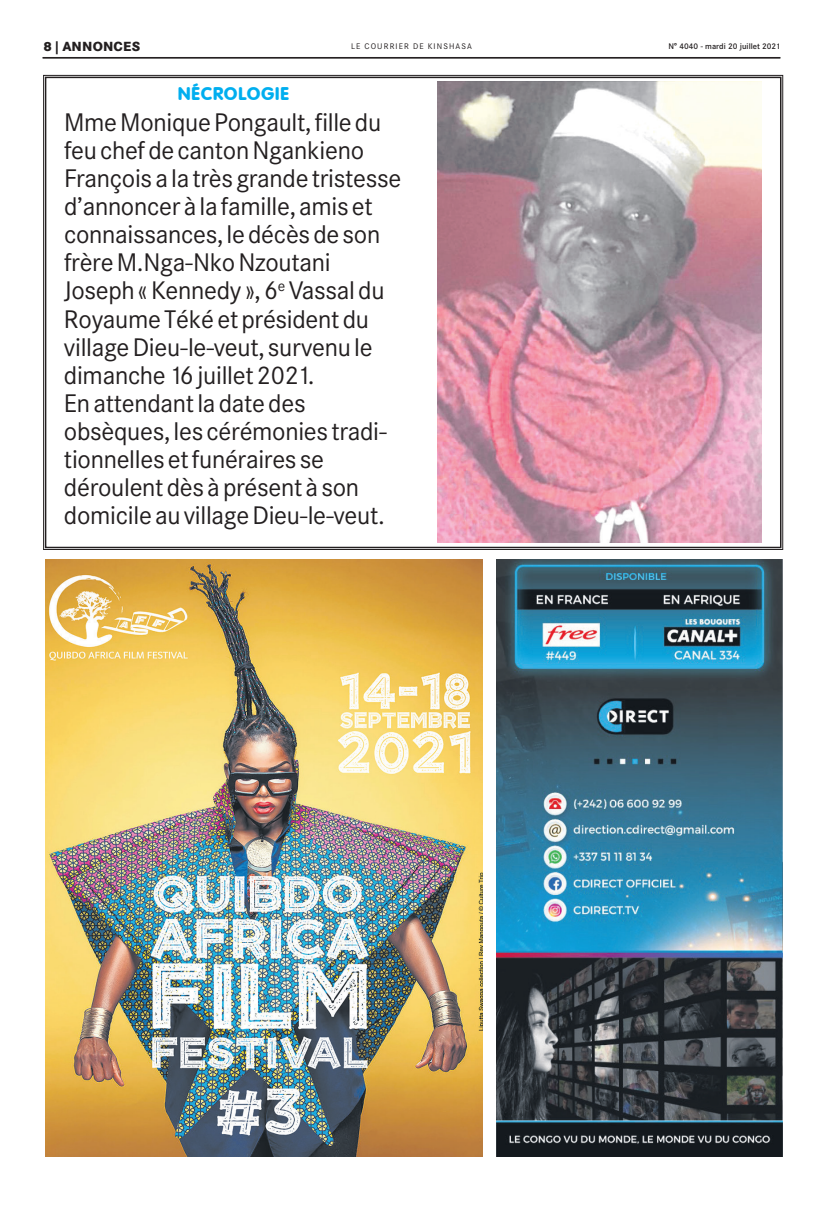
<style>
.page{position:relative;width:823px;height:1205px;background:#fff}
.page>*{position:absolute;margin:0;border:0;box-sizing:border-box;transform-origin:0 0}
.t1{font:25px/28px "Corporate SBQ";letter-spacing:-.01em;color:#231f20}
.t2{font:800 18px "Corporate Rounded";letter-spacing:.06em;color:#00aeef}
.t3{font:800 13px "Corporate SBQ";letter-spacing:.01em;color:#231f20}
.t4{font:500 8px "Corporate SBQ";color:#231f20}
.t5{font:8px "Corporate SBQ";letter-spacing:.14em;color:#231f20}
</style>
<div class="page">
<hr style="left:43px;top:57px;width:737px;height:1px;background:#231f20">
<hr style="left:43px;top:58px;width:737px;height:1px;background:#231f20">
<img style="left:45px;top:560px;width:437px;height:597px">
<img style="left:496px;top:560px;width:286px;height:597px">
<svg style="left:43px;top:75px;width:739px;height:475px"></svg>
<div style="left:45px;top:77px;width:736px;height:471px;border:2px solid #231f20"></div>
<img style="left:437px;top:82px;width:324px;height:461px">
<p class="t3" style="left:43px;top:38px;width:98px">8 | ANNONCES</p>
<p class="t5" style="left:351px;top:42px;width:122px">LE COURRIER DE KINSHASA</p>
<p class="t4" style="left:668px;top:42px;width:113px">N° 4040 - mardi 20 juillet 2021</p>
<p class="t2" style="left:178px;top:83px;width:112px">NÉCROLOGIE</p>
<p class="t1" style="left:64px;top:109px;width:338px">Mme Monique Pongault, fille du feu chef de canton Ngankieno<br>François a la très grande tristesse d’annoncer à la famille, amis et connaissances, le décès de son frère M.Nga-Nko Nzoutani<br>Joseph « Kennedy », 6<sup>e</sup> Vassal du<br>Royaume Téké et président du village Dieu-le-veut, survenu le dimanche 16 juillet 2021.<br>En attendant la date des obsèques, les cérémonies tradi&shy;tionnelles et funéraires se déroulent dès à présent à son domicile au village Dieu-le-veut.</p>
</div>
